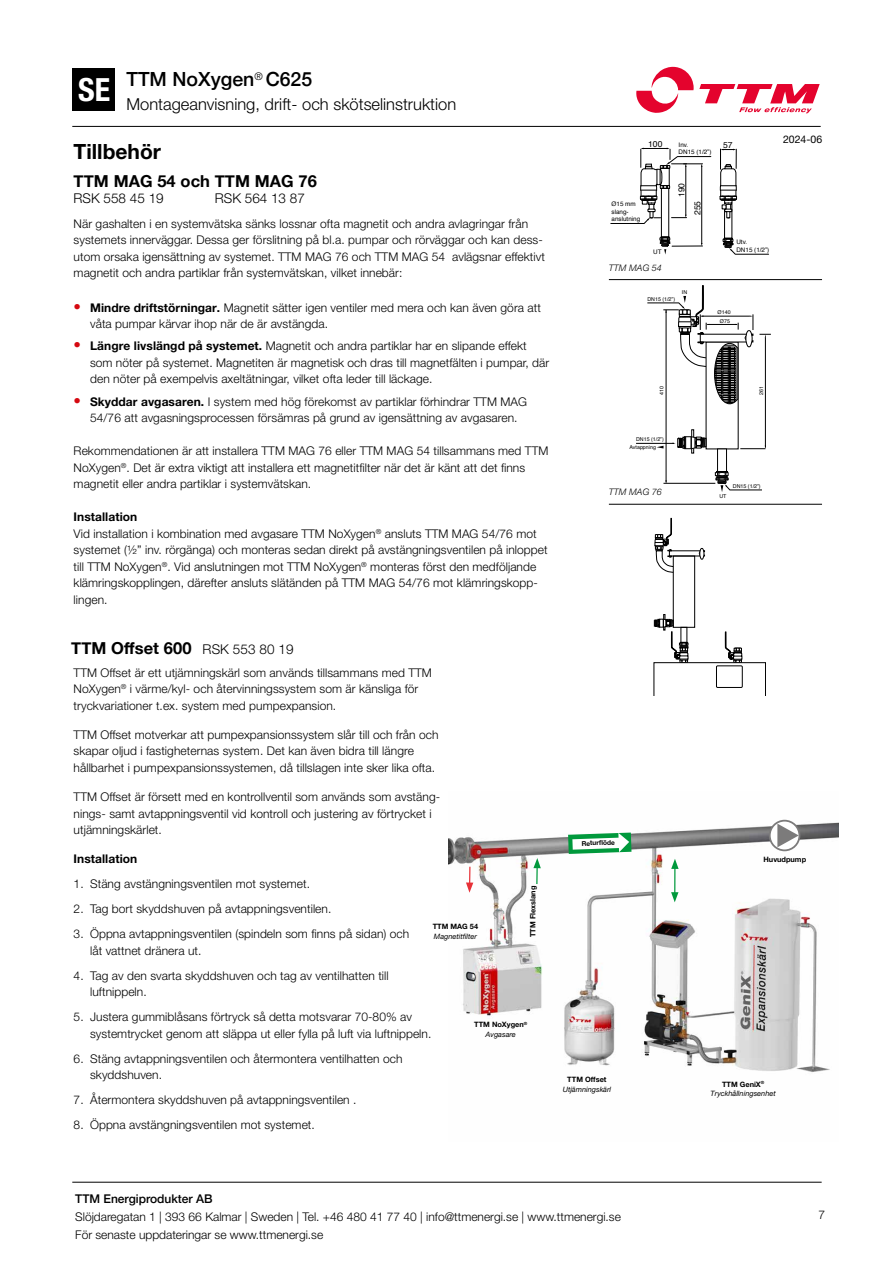
<style>
.page{position:relative;width:893px;height:1263px;background:#fff}
.page>*{position:absolute;margin:0;border:0;box-sizing:border-box;transform-origin:0 0}
.t1{font:700 condensed 31.95px "Helvetica Neue LT Pro";color:#fff}
.t2{font:700 21px "Helvetica Neue LT Pro";color:#000}
.t3{font:500 19.5px "Helvetica Neue";color:#000}
.t4{font:300 16.5px "Helvetica Neue LT Pro";color:#000}
.t5{font:700 16.5px "Helvetica Neue";letter-spacing:.005em;color:#000}
.t6{font:300 13.5px "Helvetica Neue LT Pro";color:#000}
.t7{font:300 12px/16.5px "Helvetica Neue LT Pro";letter-spacing:.005em;color:#000}
.t8{font:500 12px "Helvetica Neue";color:#000}
.t9{font:700 12px "Helvetica Neue LT Pro";letter-spacing:.005em;color:#000}
.t10{font:300 12px "Helvetica Neue LT Pro";color:#000}
.t11{font:10.5px "Helvetica Neue LT Pro";color:#000}
.t12{font:italic 300 9px "Helvetica Neue LT Std";letter-spacing:.005em;color:#000}
.t13{font:8.55px "Helvetica";color:#000}
.t14{font:700 7.35px/9.9px "Helvetica Neue LT Pro";color:#000;text-align:center}
.t15{font:italic 7.35px/9.9px "Helvetica Neue LT Pro";color:#000;text-align:center}
.t16{font:700 6.6px "Helvetica Neue LT Pro";color:#000}
.t17{font:6.15px/7.5px "Helvetica";color:#000}
.t18{font:5.25px "Helvetica";color:#000}
.s1{font-weight:700;font-size:15px;color:#d50911}
.s2{font-weight:700}
.s3{font-family:"Helvetica Neue LT Pro";font-weight:300;font-size:13.5px}
.s4{font-weight:400;font-style:italic}
.s5{font-weight:700;font-style:normal}
</style>
<div class="page">
<svg style="left:636px;top:285px;width:135px;height:207px"></svg>
<svg style="left:654px;top:518px;width:112px;height:177px"></svg>
<div style="left:716px;top:666px;width:26px;height:21px;background:#fff"></div>
<div style="left:716px;top:666px;width:26px;height:21px;border:1px solid #000"></div>
<img style="left:449px;top:819px;width:389px;height:253px">
<svg style="left:533px;top:858px;width:8px;height:26px"></svg>
<svg style="left:671px;top:859px;width:8px;height:43px"></svg>
<svg style="left:466px;top:867px;width:7px;height:26px"></svg>
<svg style="left:568px;top:832px;width:63px;height:22px"></svg>
<svg style="left:770px;top:821px;width:29px;height:29px"></svg>
<div style="left:769px;top:820px;width:31px;height:31px;border:2px solid #7c7b7b;border-radius:50%"></div>
<svg style="left:777px;top:824px;width:22px;height:23px"></svg>
<hr style="left:672px;top:246px;width:30px;height:1px;background:#000">
<hr style="left:701px;top:166px;width:1px;height:78px;background:#000">
<div style="left:661px;top:188px;width:8px;height:49px;border:1px solid #000"></div>
<svg style="left:660px;top:237px;width:10px;height:18px"></svg>
<div style="left:724px;top:203px;width:8px;height:35px;border:1px solid #000"></div>
<svg style="left:723px;top:238px;width:46px;height:16px"></svg>
<svg style="left:720px;top:149px;width:17px;height:69px"></svg>
<svg style="left:610px;top:148px;width:101px;height:76px"></svg>
<hr style="left:609px;top:279px;width:213px;height:1px;background:#000">
<hr style="left:609px;top:504px;width:213px;height:1px;background:#000">
<div style="left:73px;top:68px;width:42px;height:43px;background:#000"></div>
<svg style="left:636px;top:67px;width:184px;height:46px"></svg>
<hr style="left:72px;top:126px;width:749px;height:1px;background:#000">
<hr style="left:72px;top:1182px;width:750px;height:1px;background:#000">
<h1 class="t1" style="left:78px;top:70px;width:33px">SE</h1>
<h3 class="t3" style="left:126px;top:63px;width:187px">TTM NoXygen<sup>®</sup> C625</h3>
<h3 class="t4" style="left:126px;top:94px;width:331px">Montageanvisning, drift- och skötselinstruktion</h3>
<h2 class="t2" style="left:74px;top:139px;width:89px">Tillbehör</h2>
<h3 class="t5" style="left:74px;top:169px;width:245px">TTM MAG 54 och TTM MAG 76</h3>
<p class="t6" style="left:74px;top:190px;width:92px">RSK 558 45 19</p>
<p class="t6" style="left:215px;top:190px;width:92px">RSK 564 13 87</p>
<p class="t7" style="left:74px;top:215px;width:473px">När gashalten i en systemvätska sänks lossnar ofta magnetit och andra avlagringar från systemets innerväggar. Dessa ger förslitning på bl.a. pumpar och rörväggar och kan dess&shy;utom orsaka igensättning av systemet. TTM MAG 76 och TTM MAG 54 avlägsnar effektivt magnetit och andra partiklar från systemvätskan, vilket innebär:</p>
<p class="t7" style="left:90px;top:299px;width:452px;text-indent:-16px"><span class="s1">•</span> <span class="s2">Mindre driftstörningar.</span> Magnetit sätter igen ventiler med mera och kan även göra att våta pumpar kärvar ihop när de är avstängda.</p>
<p class="t7" style="left:90px;top:338px;width:461px;text-indent:-16px"><span class="s1">•</span> <span class="s2">Längre livslängd på systemet.</span> Magnetit och andra partiklar har en slipande effekt som nöter på systemet. Magnetiten är magnetisk och dras till magnetfälten i pumpar, där den nöter på exempelvis axeltätningar, vilket ofta leder till läckage.</p>
<p class="t7" style="left:74px;top:393px;width:455px;text-align:center"><span class="s1">•</span> <span class="s2">Skyddar avgasaren.</span> I system med hög förekomst av partiklar förhindrar TTM MAG<br>54/76 att avgasningsprocessen försämras på grund av igensättning av avgasaren.</p>
<p class="t7" style="left:74px;top:442px;width:476px">Rekommendationen är att installera TTM MAG 76 eller TTM MAG 54 tillsammans med TTM<br>NoXygen<sup>®</sup>. Det är extra viktigt att installera ett magnetitfilter när det är känt att det finns magnetit eller andra partiklar i systemvätskan.</p>
<p class="t7" style="left:74px;top:508px;width:476px"><span class="s2">Installation<br></span>Vid installation i kombination med avgasare TTM NoXygen<sup>®</sup> ansluts TTM MAG 54/76 mot systemet (½” inv. rörgänga) och monteras sedan direkt på avstängningsventilen på inloppet till TTM NoXygen<sup>®</sup>. Vid anslutningen mot TTM NoXygen<sup>®</sup> monteras först den medföljande klämringskopplingen, därefter ansluts slätänden på TTM MAG 54/76 mot klämringskopp&shy;lingen.</p>
<p class="t17" style="left:612px;top:201px;width:30px">Ø15 mm slang&shy;anslutning</p>
<p class="t13" style="left:648px;top:137px;width:16px">100</p>
<p class="t13" style="left:723px;top:138px;width:11px">57</p>
<p class="t13" style="left:675px;top:197px;width:16px;rotate:-90deg">190</p>
<p class="t13" style="left:691px;top:215px;width:16px;rotate:-90deg">255</p>
<p class="t17" style="left:679px;top:141px;width:34px">Inv.<br>DN15 (1/2”)</p>
<p class="t17" style="left:736px;top:238px;width:12px">Utv.</p>
<p class="t17" style="left:653px;top:248px;width:10px">UT</p>
<p class="t17" style="left:736px;top:246px;width:34px">DN15 (1/2”)</p>
<p class="t12" style="left:609px;top:262px;width:55px">TTM MAG 54</p>
<p class="t18" style="left:682px;top:288px;width:7px">IN</p>
<p class="t18" style="left:647px;top:295px;width:29px">DN15 (1/2”)</p>
<p class="t18" style="left:718px;top:309px;width:15px">Ø140</p>
<p class="t18" style="left:720px;top:317px;width:12px">Ø75</p>
<p class="t11" style="left:783px;top:133px;width:41px">2024-06</p>
<p class="t18" style="left:658px;top:395px;width:10px;rotate:-90deg">410</p>
<p class="t18" style="left:636px;top:435px;width:29px">DN15 (1/2”)</p>
<p class="t18" style="left:629px;top:443px;width:28px">Avtappning</p>
<p class="t12" style="left:609px;top:487px;width:55px">TTM MAG 76</p>
<p class="t18" style="left:757px;top:395px;width:10px;rotate:-90deg">261</p>
<p class="t18" style="left:733px;top:483px;width:29px">DN15 (1/2”)</p>
<p class="t18" style="left:719px;top:492px;width:9px">UT</p>
<h3 class="t5" style="left:71px;top:635px;width:224px">TTM Offset 600 <span class="s3">RSK 553 80 19</span></h3>
<p class="t7" style="left:74px;top:664px;width:360px">TTM Offset är ett utjämningskärl som används tillsammans med TTM<br>NoXygen<sup>®</sup> i värme/kyl- och återvinningssystem som är känsliga för tryckvariationer t.ex. system med pumpexpansion.</p>
<p class="t7" style="left:74px;top:726px;width:366px">TTM Offset motverkar att pumpexpansionssystem slår till och från och skapar oljud i fastigheternas system. Det kan även bidra till längre hållbarhet i pumpexpansionssystemen, då tillslagen inte sker lika ofta.</p>
<p class="t7" style="left:74px;top:788px;width:368px">TTM Offset är försett med en kontrollventil som används som avstäng&shy;nings- samt avtappningsventil vid kontroll och justering av förtrycket i utjämningskärlet.</p>
<p class="t9" style="left:74px;top:852px;width:65px">Installation</p>
<p class="t7" style="left:74px;top:875px;width:238px">1. Stäng avstängningsventilen mot systemet.</p>
<p class="t7" style="left:74px;top:900px;width:259px">2. Tag bort skyddshuven på avtappningsventilen.</p>
<p class="t7" style="left:90px;top:925px;width:321px;text-indent:-16px">3. Öppna avtappningsventilen (spindeln som finns på sidan) och låt vattnet dränera ut.</p>
<p class="t7" style="left:90px;top:967px;width:300px;text-indent:-16px">4. Tag av den svarta skyddshuven och tag av ventilhatten till luftnippeln.</p>
<p class="t7" style="left:90px;top:1008px;width:343px;text-indent:-16px">5. Justera gummiblåsans förtryck så detta motsvarar 70-80% av systemtrycket genom att släppa ut eller fylla på luft via luftnippeln.</p>
<p class="t7" style="left:90px;top:1050px;width:314px;text-indent:-16px">6. Stäng avtappningsventilen och återmontera ventilhatten och skyddshuven.</p>
<p class="t7" style="left:74px;top:1092px;width:284px">7. Återmontera skyddshuven på avtappningsventilen .</p>
<p class="t7" style="left:74px;top:1117px;width:243px">8. Öppna avstängningsventilen mot systemet.</p>
<p class="t14" style="left:528px;top:937px;width:53px;rotate:-90deg">TTM Flexslang</p>
<p class="t14" style="left:433px;top:921px;width:47px">TTM MAG 54</p>
<p class="t15" style="left:434px;top:931px;width:45px">Magnetitfilter</p>
<p class="t14" style="left:474px;top:1019px;width:55px">TTM NoXygen<sup>®<br></sup><span class="s4">Avgasare</span></p>
<p class="t16" style="left:581px;top:839px;width:35px;rotate:-2deg">Returfl öde</p>
<p class="t14" style="left:567px;top:1074px;width:41px">TTM Offset</p>
<p class="t15" style="left:563px;top:1084px;width:50px">Utjämningskärl</p>
<p class="t14" style="left:763px;top:854px;width:44px">Huvudpump</p>
<p class="t15" style="left:711px;top:1079px;width:67px"><span class="s5">TTM GeniX</span><sup>®<br></sup>Tryckhållningsenhet</p>
<p class="t8" style="left:75px;top:1189px;width:139px">TTM Energiprodukter AB</p>
<p class="t7" style="left:75px;top:1208px;width:547px;line-height:17.7px">Slöjdaregatan 1 | 393 66 Kalmar | Sweden | Tel. +46 480 41 77 40 | info@ttmenergi.se | www.ttmenergi.se<br>För senaste uppdateringar se www.ttmenergi.se</p>
<p class="t10" style="left:819px;top:1207px;width:8px">7</p>
</div>
